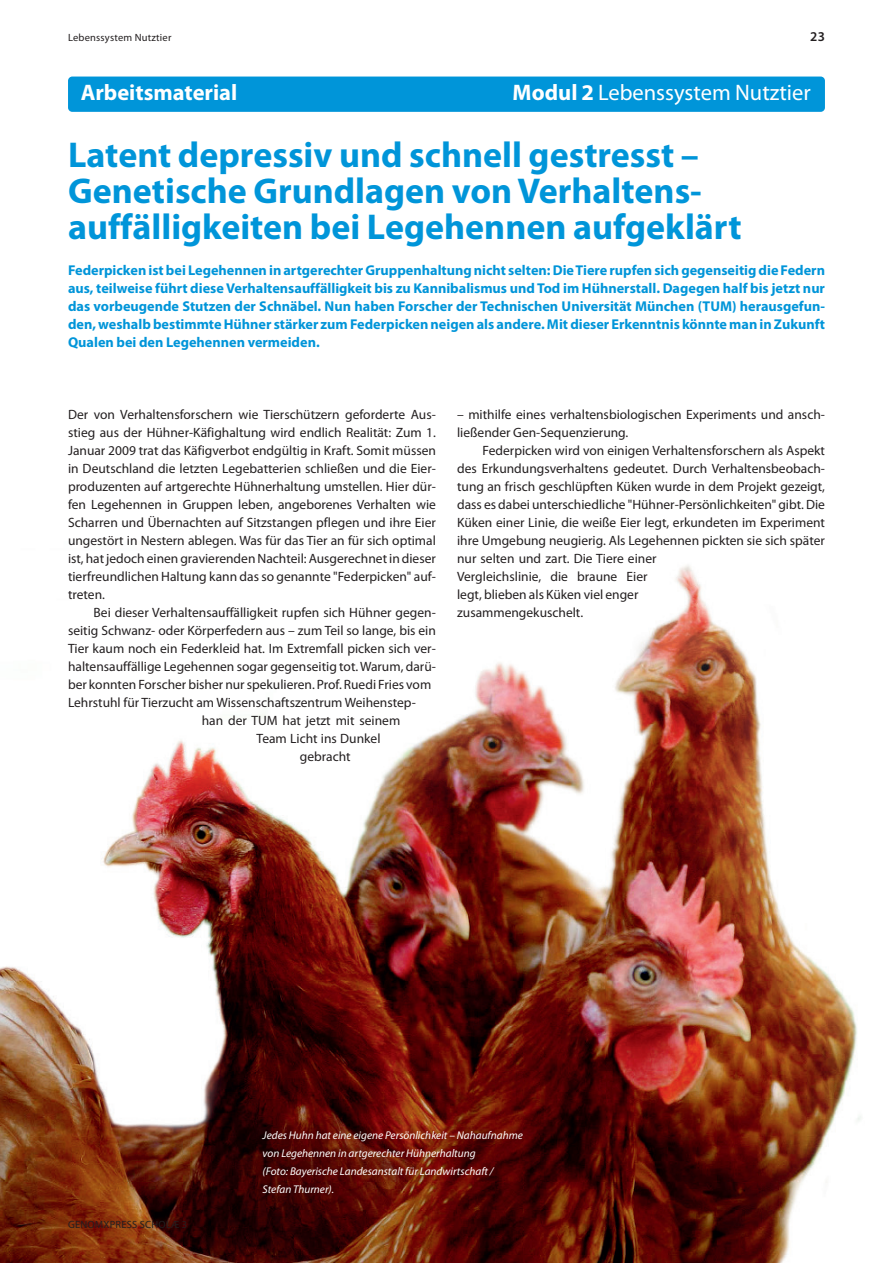
<style>
.page{position:relative;width:893px;height:1263px;background:#fff}
.page>*{position:absolute;margin:0;border:0;box-sizing:border-box;transform-origin:0 0}
.t1{font:700 36px/36px "Myriad Pro";color:#0095d9}
.t2{font:22.5px "Myriad Pro";color:#fff}
.t3{font:700 22.5px "Myriad Pro";color:#fff}
.t4{font:700 14.25px/18px "Myriad Pro";color:#0095d9;text-align:justify}
.t5{font:13.5px/18px "Myriad Pro";color:#231f20}
.t6{font:600 13.5px "Myriad Pro";color:#231f20}
.t7{font:italic 11.25px/18px "Myriad Pro";color:#fff}
.t8{font:10.5px "Myriad Pro";letter-spacing:.02em;color:#231f20}
.s1{font-weight:700}
</style>
<div class="page">
<img style="left:0;top:565px;width:861px;height:698px">
<div style="left:68px;top:77px;width:757px;height:35px;background:#0095d9;border-radius:4px"></div>
<p class="t8" style="left:68px;top:33px;width:105px">Lebenssystem Nutztier</p>
<p class="t6" style="left:810px;top:31px;width:16px">23</p>
<h2 class="t3" style="left:81px;top:84px;width:158px">Arbeitsmaterial</h2>
<h2 class="t2" style="left:513px;top:84px;width:300px"><span class="s1">Modul 2</span> Lebenssystem Nutztier</h2>
<h1 class="t1" style="left:68px;top:140px;width:675px">Latent depressiv und schnell gestresst –<br>Genetische Grundlagen von Verhaltens&shy;auffälligkeiten bei Legehennen aufgeklärt</h1>
<p class="t4" style="left:68px;top:262px;width:758px">Federpicken ist bei Legehennen in artgerechter Gruppenhaltung nicht selten: Die Tiere rupfen sich gegenseitig die Federn aus, teilweise führt diese Verhaltensauffälligkeit bis zu Kannibalismus und Tod im Hühnerstall. Dagegen half bis jetzt nur das vorbeugende Stutzen der Schnäbel. Nun haben Forscher der Technischen Universität München (TUM) herausgefun&shy;den, weshalb bestimmte Hühner stärker zum Federpicken neigen als andere. Mit dieser Er kenntnis könnte man in Zukunft Qualen bei den Lege hennen vermeiden.</p>
<p class="t5" style="left:68px;top:406px;width:369px;text-align:justify">Der von Verhaltensforschern wie Tierschützern geforderte Aus&shy;stieg aus der Hühner-Käfighaltung wird endlich Realität: Zum 1.<br>Januar 2009 trat das Käfigverbot endgültig in Kraft. Somit müssen in Deutschland die letzten Legebatterien schließen und die Eier&shy;produzenten auf artgerechte Hühnerhaltung umstellen. Hier dür&shy;fen Legehennen in Gruppen leben, angeborenes Verhalten wie Scharren und Übernachten auf Sitzstangen pflegen und ihre Eier ungestört in Nestern ablegen. Was für das Tier an für sich optimal ist, hat jedoch einen gravierenden Nachteil: Ausgerechnet in dieser tierfreundlichen Haltung kann das so genannte "Federpicken" auf&shy;treten.</p>
<p class="t5" style="left:94px;top:604px;width:344px">Bei dieser Verhaltensauffälligkeit rupfen sich Hühner gegen-</p>
<p class="t5" style="left:68px;top:622px;width:369px">seitig Schwanz- oder Körperfedern aus – zum Teil so lange, bis ein</p>
<p class="t5" style="left:68px;top:640px;width:369px">Tier kaum noch ein Federkleid hat. Im Extremfall picken sich ver-</p>
<p class="t5" style="left:68px;top:658px;width:369px">haltensauffällige Legehennen sogar gegenseitig tot. Warum, darü-</p>
<p class="t5" style="left:68px;top:676px;width:365px">ber konnten Forscher bisher nur spekulieren. Prof. Ruedi Fries vom</p>
<p class="t5" style="left:68px;top:694px;width:349px">Lehrstuhl für Tierzucht am Wissenschaftszentrum Weihenstep-</p>
<p class="t5" style="left:202px;top:712px;width:200px">han der TUM hat jetzt mit seinem</p>
<p class="t5" style="left:257px;top:730px;width:125px">Team Licht ins Dunkel</p>
<p class="t5" style="left:300px;top:748px;width:52px">gebracht</p>
<p class="t5" style="left:457px;top:406px;width:369px">– mithilfe eines verhaltensbiologischen Experiments und ansch&shy;ließender Gen-Sequenzierung.</p>
<p class="t5" style="left:457px;top:442px;width:369px;text-indent:26px">Federpicken wird von einigen Verhaltensforschern als Aspekt des Erkundungsverhaltens gedeutet. Durch Verhaltensbeobach&shy;tung an frisch geschlüpften Küken wurde in dem Projekt gezeigt, dass es dabei unterschiedliche "Hühner-Persönlichkeiten" gibt. Die Küken einer Linie, die weiße Eier legt, erkundeten im Experiment ihre Umgebung neugierig. Als Legehennen pickten sie sich später nur selten und zart. Die Tiere einer<br>Vergleichslinie, die braune Eier<br>legt, blieben als Küken viel enger<br>zusammengekuschelt.</p>
<p class="t8" style="left:68px;top:1221px;width:121px">GENOMXPRESS SCHOLÆ 3</p>
<p class="t7" style="left:263px;top:1127px;width:262px">Jedes Huhn hat eine eigene Persönlichkeit – Nahaufnahme von Legehennen in artgerechter Hühnerhaltung<br>(Foto: Bayerische Landesanstalt für Landwirtschaft / Stefan Thurner).</p>
</div>
